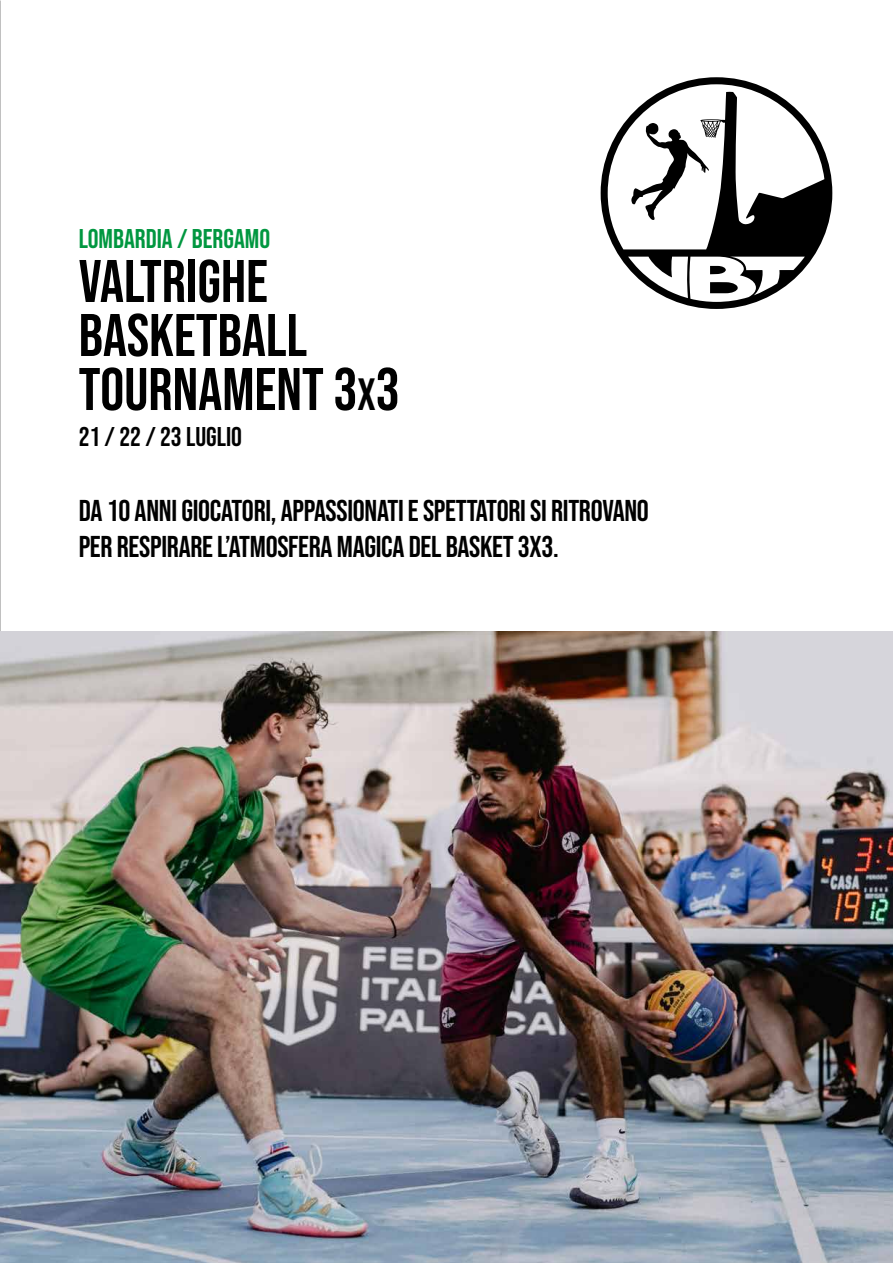
<style>
.page{position:relative;width:893px;height:1263px;background:#fff}
.page>*{position:absolute;margin:0;border:0;box-sizing:border-box;transform-origin:0 0}
.t1{font:60px/54px "Bebas Neue";color:#000}
.t2{font:30px/36px "Bebas Neue";letter-spacing:-.01em;color:#000}
.t3{font:27px "Bebas Neue";color:#009740}
.t4{font:27px "Bebas Neue";color:#000}
.s1{font-size:45px}
</style>
<div class="page">
<img style="left:0;top:631px;width:893px;height:632px">
<svg style="left:601px;top:77px;width:231px;height:232px"></svg>
<svg style="left:631px;top:121px;width:78px;height:99px"></svg>
<p class="t3" style="left:79px;top:223px;width:193px">LOMBARDIA / BERGAMO</p>
<h1 class="t1" style="left:79px;top:254px;width:322px">VALTRIGHE<br>BASKETBALL<br>TOURNAMENT 3<span class="s1">X</span>3</h1>
<p class="t4" style="left:79px;top:421px;width:165px">21 / 22 / 23 LUGLIO</p>
<p class="t2" style="left:79px;top:492px;width:572px">DA 10 ANNI GIOCATORI, APPASSIONATI E SPETTATORI SI RITROVANO<br>PER RESPIRARE L’ATMOSFERA MAGICA DEL BASKET 3X3.</p>
</div>
